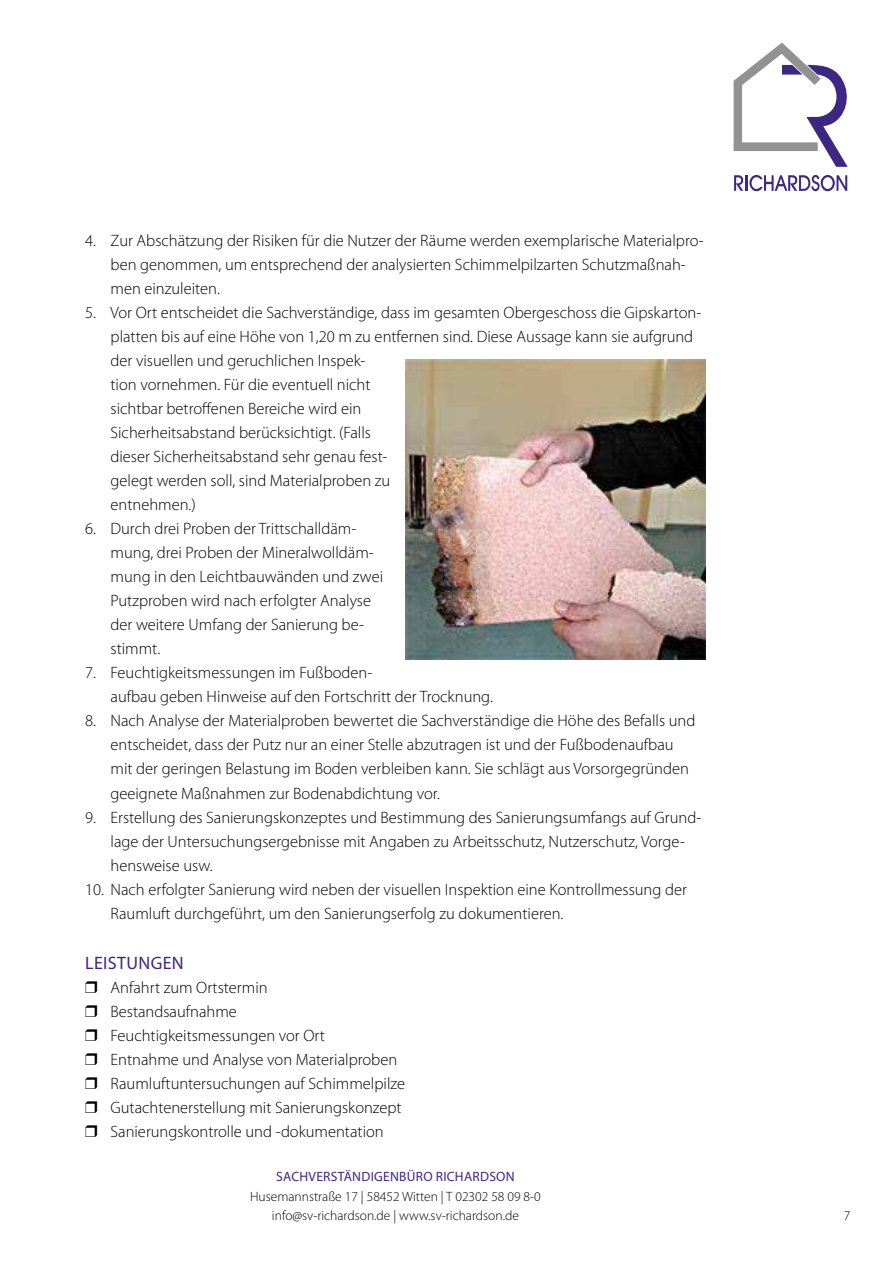
<style>
.page{position:relative;width:893px;height:1263px;background:#fff}
.page>*{position:absolute;margin:0;border:0;box-sizing:border-box;transform-origin:0 0}
.t1{font:18px "Myriad Pro";letter-spacing:.02em;color:#3d2783}
.t2{font:300 16.5px/24px "Myriad Pro";color:#000}
.t3{font:300 13.5px/19.5px "Myriad Pro";color:#000;text-align:center}
.t4{font:13.5px "Myriad Pro";letter-spacing:.02em;color:#3d2783}
</style>
<div class="page">
<svg style="left:734px;top:43px;width:114px;height:124px"></svg>
<svg style="left:734px;top:175px;width:113px;height:16px"></svg>
<img style="left:406px;top:359px;width:300px;height:300px">
<p class="t2" style="left:111px;top:229px;width:595px;text-indent:-26px">4. Zur Abschätzung der Risiken für die Nutzer der Räume werden exemplarische Materialpro&shy;ben genommen, um entsprechend der analysierten Schimmelpilzarten Schutzmaßnah&shy;men einzuleiten.</p>
<p class="t2" style="left:111px;top:301px;width:592px;text-indent:-26px">5. Vor Ort entscheidet die Sachverständige, dass im gesamten Obergeschoss die Gipskarton&shy;platten bis auf eine Höhe von 1,20 m zu entfernen sind. Diese Aussage kann sie aufgrund der visuellen und geruchlichen Inspek-<br>tion vornehmen. Für die eventuell nicht<br>sichtbar betroffenen Bereiche wird ein<br>Sicherheitsabstand berücksichtigt. (Falls<br>dieser Sicherheitsabstand sehr genau fest-<br>gelegt werden soll, sind Materialproben zu<br>entnehmen.)</p>
<p class="t2" style="left:111px;top:517px;width:274px;text-indent:-26px">6. Durch drei Proben der Trittschalldäm&shy;mung, drei Proben der Mineralwolldäm&shy;mung in den Leichtbauwänden und zwei Putzproben wird nach erfolgter Analyse der weitere Umfang der Sanierung be&shy;stimmt.</p>
<p class="t2" style="left:111px;top:661px;width:384px;text-indent:-26px">7. Feuchtigkeitsmessungen im Fußboden-<br>aufbau geben Hinweise auf den Fortschritt der Trocknung.</p>
<p class="t2" style="left:111px;top:709px;width:586px;text-indent:-26px">8. Nach Analyse der Materialproben bewertet die Sachverständige die Höhe des Befalls und entscheidet, dass der Putz nur an einer Stelle abzutragen ist und der Fußbodenaufbau mit der geringen Belastung im Boden verbleiben kann. Sie schlägt aus Vorsorgegründen geeignete Maßnahmen zur Bodenabdichtung vor.</p>
<p class="t2" style="left:111px;top:805px;width:592px;text-indent:-26px">9. Erstellung des Sanierungskonzeptes und Bestimmung des Sanierungsumfangs auf Grund&shy;lage der Untersuchungsergebnisse mit Angaben zu Arbeitsschutz, Nutzerschutz, Vorge&shy;hensweise usw.</p>
<p class="t2" style="left:111px;top:877px;width:578px;text-indent:-26px">10. Nach erfolgter Sanierung wird neben der visuellen Inspektion eine Kontrollmessung der<br>Raumluft durchgeführt, um den Sanierungserfolg zu dokumentieren.</p>
<p class="t1" style="left:85px;top:952px;width:100px">LEISTUNGEN</p>
<p class="t2" style="left:85px;top:976px;width:321px">❒ Anfahrt zum Ortstermin<br>❒ Bestandsaufnahme<br>❒ Feuchtigkeitsmessungen vor Ort<br>❒ Entnahme und Analyse von Materialproben ❒ Raumluftuntersuchungen auf Schimmelpilze ❒ Gutachtenerstellung mit Sanierungskonzept ❒ Sanierungskontrolle und -dokumentation</p>
<p class="t4" style="left:276px;top:1168px;width:240px">SACHVERSTÄNDIGENBÜRO RICHARDSON</p>
<p class="t3" style="left:250px;top:1187px;width:292px">Husemannstraße 17 | 58452 Witten | T 02302 58 09 8-0 info@sv-richardson.de | www.sv-richardson.de</p>
<p class="t3" style="left:844px;top:1206px;width:8px">7</p>
</div>
